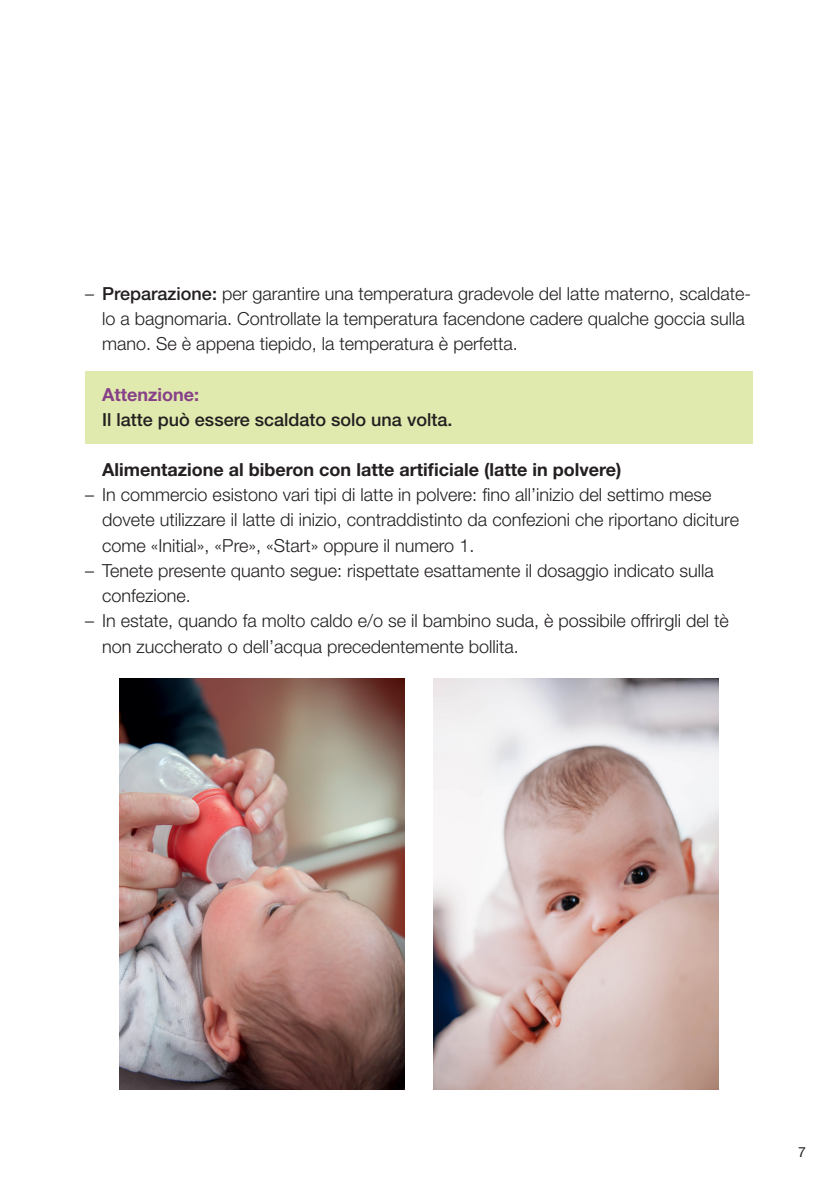
<style>
.page{position:relative;width:840px;height:1191px;background:#fff}
.page>*{position:absolute;margin:0;border:0;box-sizing:border-box;transform-origin:0 0}
.t1{font:300 18px/25.2px "Helvetica Neue LT Std";color:#231f20}
.t2{font:700 18px "Helvetica Neue LT Std";color:#231f20}
.HN_Std_65_Medium_9_1{font:500 18px "Helvetica Neue LT Std";color:#231f20}
.HN_Std_75_Bold_9Pt_1{font:700 18px "Helvetica Neue LT Std";color:#864188}
.t3{font:14px "Helvetica Neue LT Std";color:#231f20}
.s1{font-weight:500}
</style>
<div class="page">
<div style="left:85px;top:371px;width:667px;height:72px;background:#e0eaae"></div>
<img style="left:119px;top:678px;width:285px;height:411px">
<img style="left:433px;top:678px;width:285px;height:411px">
<p class="t1" style="left:102px;top:280px;width:650px;text-indent:-17px">– <span class="s1">Preparazione:</span> per garantire una temperatura gradevole del latte materno, scaldate&shy;lo a bagnomaria. Controllate la temperatura facendone cadere qualche goccia sulla mano. Se è appena tiepido, la temperatura è perfetta.</p>
<p class="HN_Std_75_Bold_9Pt_1" style="left:102px;top:383px;width:99px">Attenzione:</p>
<p class="HN_Std_65_Medium_9_1" style="left:102px;top:409px;width:351px">Il latte può essere scaldato solo una volta.</p>
<p class="t2" style="left:102px;top:458px;width:520px">Alimentazione al biberon con latte artificiale (latte in polvere)</p>
<p class="t1" style="left:102px;top:482px;width:638px;text-indent:-17px">– In commercio esistono vari tipi di latte in polvere: fino all’inizio del settimo mese dovete utilizzare il latte di inizio, contraddistinto da confezioni che riportano diciture come «Initial», «Pre», «Start» oppure il numero 1.</p>
<p class="t1" style="left:102px;top:557px;width:613px;text-indent:-17px">– Tenete presente quanto segue: rispettate esattamente il dosaggio indicato sulla confezione.</p>
<p class="t1" style="left:102px;top:608px;width:628px;text-indent:-17px">– In estate, quando fa molto caldo e/o se il bambino suda, è possibile offrirgli del tè non zuccherato o dell’acqua precedentemente bollita.</p>
<p class="t3" style="left:797px;top:1143px;width:9px">7</p>
</div>
